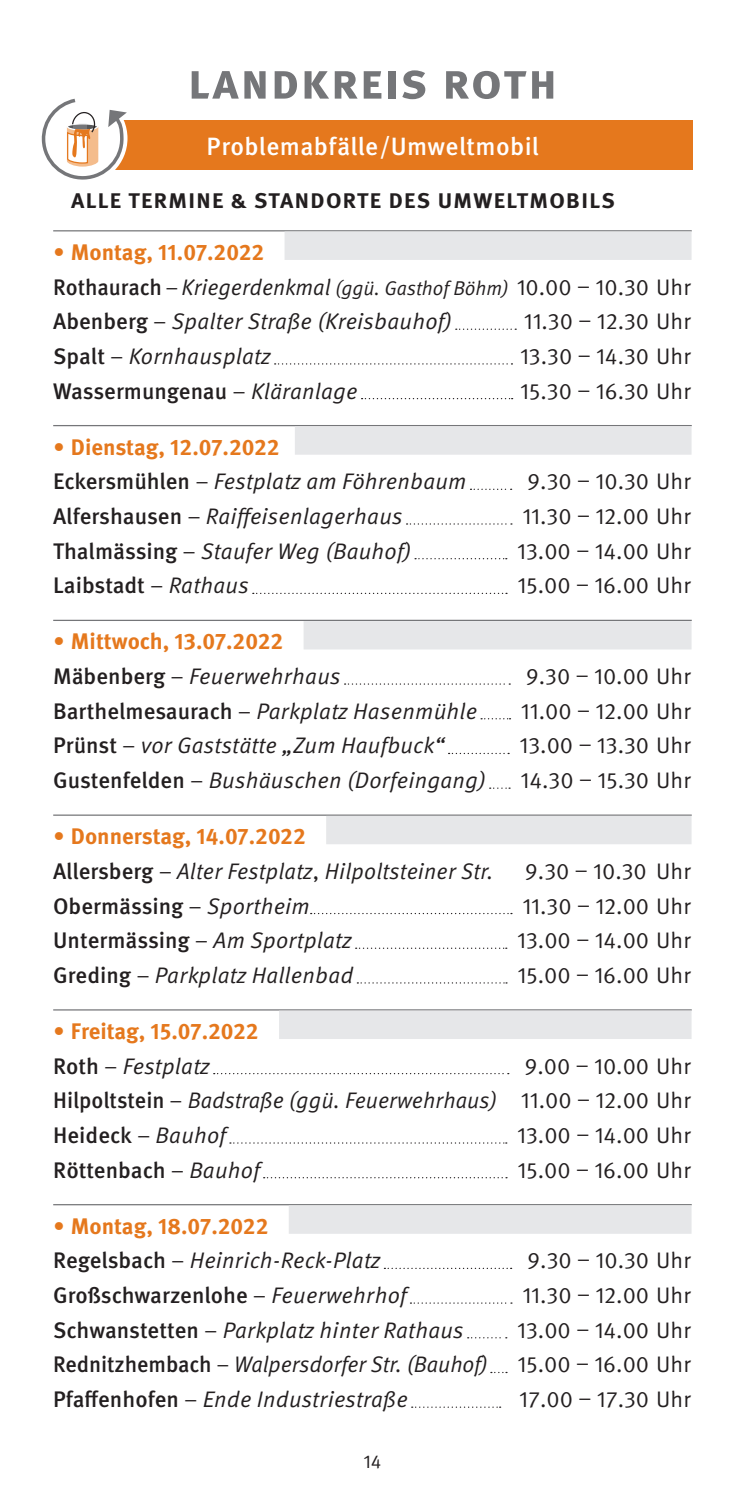
<style>
.page{position:relative;width:745px;height:1489px;background:#fff}
.page>*{position:absolute;margin:0;border:0;box-sizing:border-box;transform-origin:0 0}
.t1{font:700 50px "Meta OT";letter-spacing:.02em;color:#757679}
.Kategorie{font:500 25px "Meta OT";letter-spacing:.015em;color:#fff}
.t2{font:italic 22.5px "Meta OT";letter-spacing:.01em;color:#231f20}
.t3{font:22.5px "Meta OT";color:#231f20}
.t4{font:500 22.5px "Meta OT";color:#231f20}
.Problemmülltag{font:700 22.5px "Meta OT";color:#e5781d}
.t5{font:700 21.25px "Meta OT";letter-spacing:.06em;color:#231f20;scale:1.06 1}
.t6{font:italic 20px "Meta OT";color:#231f20}
.t7{font:18.75px "Meta OT";color:#231f20}
.s1{font-weight:400}
.s2{font-weight:500;font-style:normal;font-size:22.5px}
.s3{font-style:normal;font-size:22.5px}
.s4{font-size:22.5px}
.s5{font-weight:500;font-style:normal}
.s6{font-style:normal}
.s7{font-weight:400;font-style:italic}
</style>
<div class="page">
<div style="left:53px;top:120px;width:639px;height:50px;background:#e5781d"></div>
<hr style="left:53px;top:230px;width:638px;height:1px;background:#757679">
<div style="left:284px;top:231px;width:407px;height:29px;background:#e6e7e9"></div>
<svg style="left:455px;top:328px;width:61px;height:2px"></svg>
<svg style="left:274px;top:363px;width:238px;height:1px"></svg>
<svg style="left:361px;top:398px;width:151px;height:1px"></svg>
<hr style="left:53px;top:425px;width:638px;height:1px;background:#757679">
<div style="left:295px;top:426px;width:396px;height:28px;background:#e6e7e9"></div>
<svg style="left:470px;top:488px;width:41px;height:2px"></svg>
<svg style="left:406px;top:523px;width:105px;height:1px"></svg>
<svg style="left:415px;top:558px;width:91px;height:1px"></svg>
<svg style="left:253px;top:592px;width:253px;height:2px"></svg>
<hr style="left:53px;top:619px;width:638px;height:2px;background:#757679">
<div style="left:303px;top:621px;width:388px;height:28px;background:#e6e7e9"></div>
<svg style="left:344px;top:683px;width:166px;height:1px"></svg>
<svg style="left:481px;top:718px;width:29px;height:1px"></svg>
<svg style="left:448px;top:752px;width:60px;height:2px"></svg>
<svg style="left:489px;top:787px;width:20px;height:1px"></svg>
<hr style="left:53px;top:814px;width:638px;height:1px;background:#757679">
<div style="left:326px;top:815px;width:365px;height:29px;background:#e6e7e9"></div>
<svg style="left:310px;top:912px;width:201px;height:2px"></svg>
<svg style="left:355px;top:947px;width:151px;height:1px"></svg>
<svg style="left:357px;top:982px;width:149px;height:1px"></svg>
<hr style="left:53px;top:1009px;width:638px;height:1px;background:#757679">
<div style="left:279px;top:1010px;width:412px;height:28px;background:#e6e7e9"></div>
<svg style="left:213px;top:1073px;width:295px;height:1px"></svg>
<svg style="left:230px;top:1142px;width:276px;height:1px"></svg>
<svg style="left:263px;top:1177px;width:243px;height:1px"></svg>
<hr style="left:53px;top:1203px;width:638px;height:2px;background:#757679">
<div style="left:288px;top:1205px;width:403px;height:28px;background:#e6e7e9"></div>
<svg style="left:384px;top:1267px;width:127px;height:1px"></svg>
<svg style="left:410px;top:1302px;width:101px;height:1px"></svg>
<svg style="left:467px;top:1337px;width:39px;height:1px"></svg>
<svg style="left:411px;top:1406px;width:89px;height:1px"></svg>
<svg style="left:41px;top:98px;width:86px;height:82px"></svg>
<p class="t1" style="left:187px;top:50px;width:371px">landkreis roth</p>
<p class="Kategorie" style="left:206px;top:131px;width:333px">Problemabfälle/Umweltmobil</p>
<p class="t5" style="left:71px;top:187px;width:514px">ALLE TERMINE &amp; STANDORTE DES UMWELTMOBILS</p>
<p class="Problemmülltag" style="left:53px;top:238px;width:212px"><span class="s1">•</span> Montag, 11.07.2022</p>
<p class="t6" style="left:53px;top:276px;width:597px"><span class="s2">Rothaurach</span> <span class="s3">–</span> <span class="s4">Kriegerdenkmal</span> (ggü. Gasthof Böhm) <span class="s3">10.00 – 10.30</span></p>
<p class="t3" style="left:656px;top:273px;width:36px">Uhr</p>
<p class="t2" style="left:53px;top:308px;width:400px"><span class="s5">Abenberg</span> <span class="s6">–</span> Spalter Straße (Kreisbauhof)</p>
<p class="t3" style="left:523px;top:308px;width:168px">11.30 – 12.30 Uhr</p>
<p class="t2" style="left:53px;top:343px;width:219px"><span class="s5">Spalt</span> <span class="s6">–</span> Kornhausplatz</p>
<p class="t3" style="left:519px;top:342px;width:172px">13.30 – 14.30 Uhr</p>
<p class="t4" style="left:53px;top:377px;width:306px">Wassermungenau <span class="s1">–</span> <span class="s7">Kläranlage</span></p>
<p class="t3" style="left:520px;top:377px;width:172px">15.30 – 16.30 Uhr</p>
<p class="Problemmülltag" style="left:53px;top:432px;width:228px"><span class="s1">•</span> Dienstag, 12.07.2022</p>
<p class="t2" style="left:53px;top:468px;width:414px"><span class="s5">Eckersmühlen</span> <span class="s6">–</span> Festplatz am Föhrenbaum</p>
<p class="t3" style="left:527px;top:468px;width:165px">9.30 – 10.30 Uhr</p>
<p class="t2" style="left:53px;top:503px;width:351px"><span class="s5">Alfershausen</span> <span class="s6">–</span> Raiffeisenlagerhaus</p>
<p class="t3" style="left:522px;top:502px;width:170px">11.30 – 12.00 Uhr</p>
<p class="t2" style="left:53px;top:537px;width:359px"><span class="s5">Thalmässing</span> <span class="s6">–</span> Staufer Weg (Bauhof)</p>
<p class="t3" style="left:517px;top:537px;width:175px">13.00 – 14.00 Uhr</p>
<p class="t4" style="left:53px;top:571px;width:197px">Laibstadt <span class="s1">–</span> <span class="s7">Rathaus</span></p>
<p class="t3" style="left:517px;top:572px;width:175px">15.00 – 16.00 Uhr</p>
<p class="Problemmülltag" style="left:53px;top:627px;width:231px"><span class="s1">•</span> Mittwoch, 13.07.2022</p>
<p class="t2" style="left:53px;top:663px;width:289px"><span class="s5">Mäbenberg</span> <span class="s6">–</span> Feuerwehrhaus</p>
<p class="t3" style="left:525px;top:662px;width:166px">9.30 – 10.00 Uhr</p>
<p class="t2" style="left:53px;top:697px;width:425px"><span class="s5">Barthelmesaurach</span> <span class="s6">–</span> Parkplatz Hasenmühle</p>
<p class="t3" style="left:520px;top:697px;width:171px">11.00 – 12.00 Uhr</p>
<p class="t2" style="left:53px;top:732px;width:393px"><span class="s5">Prünst</span> <span class="s6">–</span> vor Gaststätte „Zum Haufbuck“</p>
<p class="t3" style="left:519px;top:732px;width:172px">13.00 – 13.30 Uhr</p>
<p class="t2" style="left:53px;top:767px;width:434px"><span class="s5">Gustenfelden</span> <span class="s6">–</span> Bushäuschen (Dorfeingang)</p>
<p class="t3" style="left:520px;top:766px;width:171px">14.30 – 15.30 Uhr</p>
<p class="Problemmülltag" style="left:53px;top:822px;width:254px"><span class="s1">•</span> Donnerstag, 14.07.2022</p>
<p class="t2" style="left:53px;top:857px;width:441px"><span class="s5">Allersberg</span> <span class="s6">–</span> Alter Festplatz<span class="s6">,</span> Hilpoltsteiner Str.</p>
<p class="t3" style="left:524px;top:857px;width:167px">9.30 – 10.30 Uhr</p>
<p class="t4" style="left:53px;top:891px;width:258px">Obermässing <span class="s1">–</span> <span class="s7">Sportheim</span></p>
<p class="t3" style="left:522px;top:892px;width:170px">11.30 – 12.00 Uhr</p>
<p class="t4" style="left:53px;top:926px;width:300px">Untermässing <span class="s1">–</span> <span class="s7">Am Sportplatz</span></p>
<p class="t3" style="left:517px;top:926px;width:175px">13.00 – 14.00 Uhr</p>
<p class="t2" style="left:53px;top:961px;width:301px"><span class="s5">Greding</span> <span class="s6">–</span> Parkplatz Hallenbad</p>
<p class="t3" style="left:517px;top:961px;width:175px">15.00 – 16.00 Uhr</p>
<p class="Problemmülltag" style="left:53px;top:1016px;width:207px"><span class="s1">•</span> Freitag, 15.07.2022</p>
<p class="t2" style="left:53px;top:1052px;width:158px"><span class="s5">Roth</span> <span class="s6">–</span> Festplatz</p>
<p class="t3" style="left:524px;top:1052px;width:168px">9.00 – 10.00 Uhr</p>
<p class="t2" style="left:53px;top:1087px;width:638px"><span class="s5">Hilpoltstein</span> <span class="s6">–</span> Badstraße (ggü. Feuerwehrhaus) <span class="s6">11.00 – 12.00 Uhr</span></p>
<p class="t4" style="left:53px;top:1121px;width:174px">Heideck <span class="s1">–</span> <span class="s7">Bauhof</span></p>
<p class="t3" style="left:517px;top:1121px;width:175px">13.00 – 14.00 Uhr</p>
<p class="t4" style="left:53px;top:1155px;width:208px">Röttenbach <span class="s1">–</span> <span class="s7">Bauhof</span></p>
<p class="t3" style="left:517px;top:1156px;width:175px">15.00 – 16.00 Uhr</p>
<p class="Problemmülltag" style="left:53px;top:1211px;width:217px"><span class="s1">•</span> Montag, 18.07.2022</p>
<p class="t2" style="left:53px;top:1247px;width:328px"><span class="s5">Regelsbach</span> <span class="s6">–</span> Heinrich-Reck-Platz</p>
<p class="t3" style="left:527px;top:1246px;width:165px">9.30 – 10.30 Uhr</p>
<p class="t4" style="left:53px;top:1281px;width:354px">Großschwarzenlohe <span class="s1">–</span> <span class="s7">Feuerwehrhof</span></p>
<p class="t3" style="left:522px;top:1281px;width:170px">11.30 – 12.00 Uhr</p>
<p class="t2" style="left:53px;top:1316px;width:412px"><span class="s5">Schwanstetten</span> <span class="s6">–</span> Parkplatz hinter Rathaus</p>
<p class="t3" style="left:517px;top:1316px;width:175px">13.00 – 14.00 Uhr</p>
<p class="t2" style="left:53px;top:1351px;width:436px"><span class="s5">Rednitzhembach</span> <span class="s6">–</span> Walpersdorfer Str. (Bauhof)</p>
<p class="t3" style="left:517px;top:1350px;width:175px">15.00 – 16.00 Uhr</p>
<p class="t2" style="left:53px;top:1385px;width:356px"><span class="s5">Pfaffenhofen</span> <span class="s6">–</span> Ende Industriestraße</p>
<p class="t3" style="left:518px;top:1385px;width:173px">17.00 – 17.30 Uhr</p>
<p class="t7" style="left:363px;top:1449px;width:20px">14</p>
</div>
